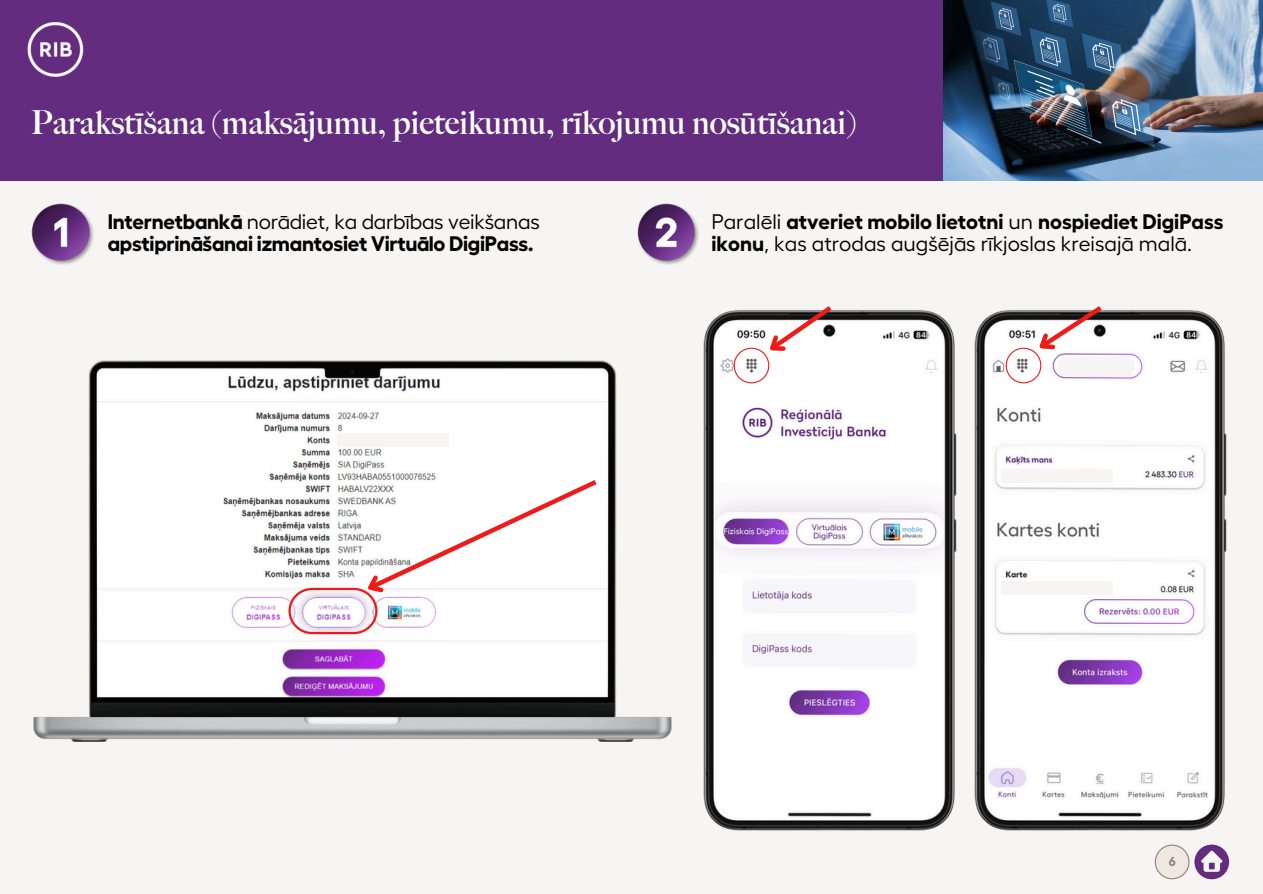
<style>
.page{position:relative;width:1263px;height:894px;background:#fff}
.page>*{position:absolute;margin:0;border:0;box-sizing:border-box;transform-origin:0 0}
.t1{font:700 33px "Big Caslon FB";color:#fff}
.t2{font:21px/22.5px "Hellix";color:#000}
.t3{font:700 21px/22.5px "Hellix";letter-spacing:-.01em;color:#000}
.t4{font:700 12.75px "Hellix";color:#8f857d}
.s1{font-weight:400}
.s2{font-weight:700}
</style>
<div class="page">
<div style="left:0;top:180px;width:1263px;height:713px;background:#f6f5f3"></div>
<div style="left:0;top:0;width:1263px;height:180px;background:#632c7f"></div>
<img style="left:27px;top:22px;width:57px;height:55px">
<svg style="left:1155px;top:844px;width:74px;height:35px"></svg>
<img style="left:944px;top:0;width:319px;height:180px">
<img style="left:34px;top:360px;width:638px;height:380px">
<svg style="left:288px;top:476px;width:314px;height:157px"></svg>
<div style="left:337px;top:433px;width:112px;height:13px;background:#f6f5f3"></div>
<img style="left:703px;top:310px;width:254px;height:521px">
<img style="left:974px;top:310px;width:253px;height:521px">
<div style="left:1001px;top:469px;width:112px;height:13px;background:#f6f5f3"></div>
<div style="left:1001px;top:581px;width:112px;height:13px;background:#f6f5f3"></div>
<svg style="left:1006px;top:306px;width:129px;height:77px"></svg>
<svg style="left:734px;top:306px;width:102px;height:77px"></svg>
<img style="left:31px;top:203px;width:63px;height:62px">
<img style="left:637px;top:203px;width:62px;height:62px">
<p class="t1" style="left:31px;top:104px;width:827px">Parakstīšana (maksājumu, pieteikumu, rīkojumu nosūtīšanai)</p>
<p class="t3" style="left:108px;top:210px;width:434px">Internetbankā <span class="s1">norādiet, ka darbības veikšanas </span>apstiprināšanai izmantosiet Virtuālo DigiPass.</p>
<p class="t2" style="left:711px;top:211px;width:514px">Paralēli <span class="s2">atveriet mobilo lietotni</span> un <span class="s2">nospiediet DigiPass ikonu</span>, kas atrodas augšējās rīkjoslas kreisajā malā.</p>
<p class="t4" style="left:1169px;top:855px;width:8px">6</p>
</div>
